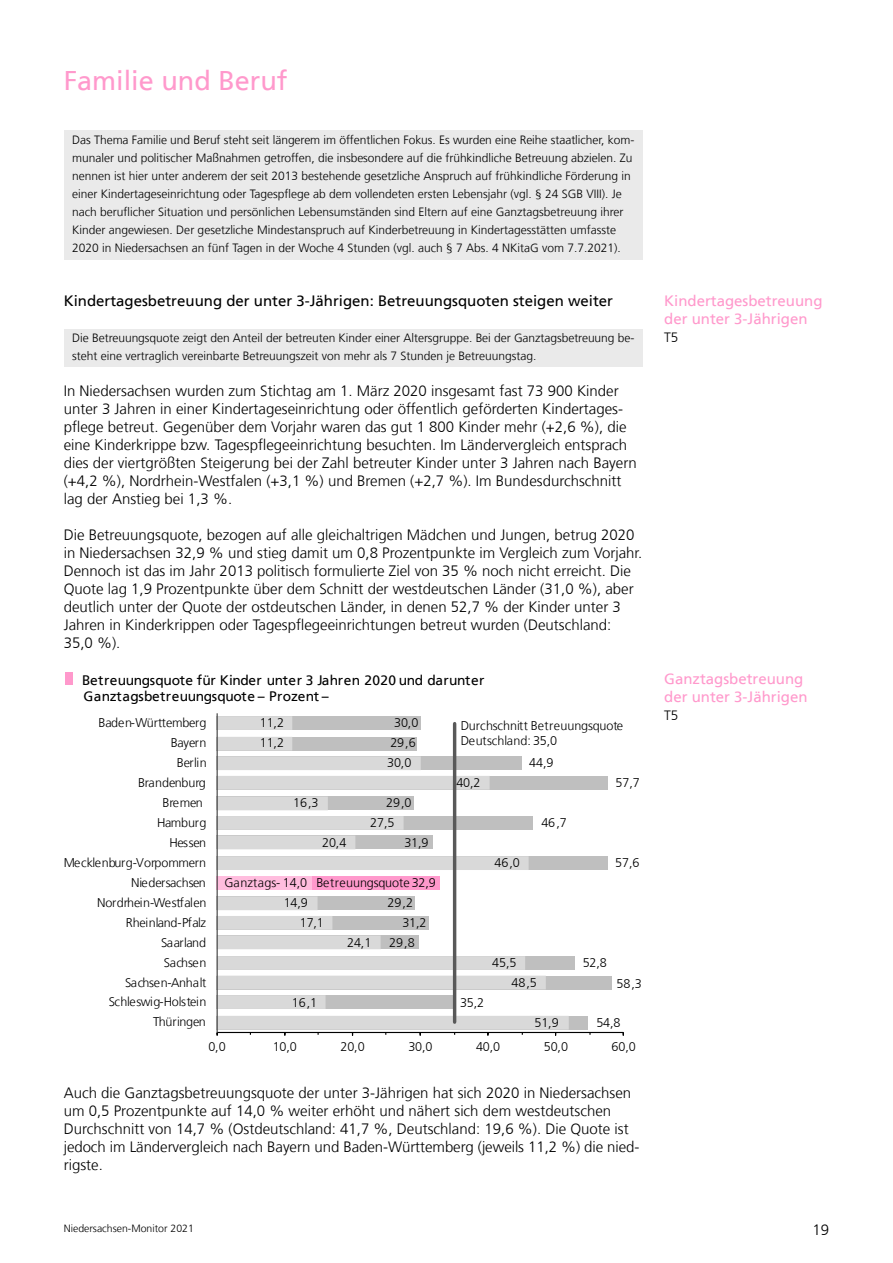
<style>
.page{position:relative;width:893px;height:1263px;background:#fff}
.page>*{position:absolute;margin:0;border:0;box-sizing:border-box;transform-origin:0 0}
.H2_H2_Ueberschrift{font:27px "NDS Frutiger";color:#f9c}
.P_P_Grundtext_10Pt{font:300 15px/18px "NDS Frutiger";color:#000}
.t1{font:15px/18px "NDS Frutiger";color:#f9c}
.H3_H3_Zwischenueberschrift{font:15px "NDS Frutiger";color:#000}
.t2{font:13.8px/16px "NDS Frutiger";color:#000}
.t3{font:300 13.5px "NDS Frutiger";color:#000}
.t4{font:300 12.6px/14.9px "NDS Frutiger";letter-spacing:-.01em;color:#000}
.t5{font:300 12.6px "NDS Frutiger";letter-spacing:.01em;color:#000}
.t6{font:300 12.6px "NDS Frutiger";letter-spacing:-.04em;color:#000}
.P_P_Grundtext_8Pt_Kasten{font:300 12px/18px "NDS Frutiger";color:#000}
.t7{font:300 10.5px "NDS Frutiger";color:#000}
</style>
<div class="page">
<div style="left:64px;top:330px;width:578px;height:37px;background:#eaeaea"></div>
<div style="left:64px;top:130px;width:578px;height:129px;background:#eaeaea"></div>
<div style="left:217px;top:1016px;width:371px;height:13px;background:#bfbfbf"></div>
<div style="left:217px;top:976px;width:395px;height:13px;background:#bfbfbf"></div>
<div style="left:217px;top:856px;width:391px;height:14px;background:#bfbfbf"></div>
<div style="left:217px;top:776px;width:391px;height:14px;background:#bfbfbf"></div>
<svg style="left:218px;top:716px;width:351px;height:313px"></svg>
<hr style="left:217px;top:1032px;width:406px;height:1px;background:#000">
<hr style="left:217px;top:713px;width:1px;height:319px;background:#404040">
<hr style="left:453px;top:724px;width:3px;height:298px;background:#595959">
<div style="left:65px;top:672px;width:8px;height:13px;background:#f9c"></div>
<h2 class="H2_H2_Ueberschrift" style="left:64px;top:65px;width:225px">Familie und Beruf</h2>
<p class="P_P_Grundtext_8Pt_Kasten" style="left:72px;top:131px;width:564px">Das Thema Familie und Beruf steht seit längerem im öffentlichen Fokus. Es wurden eine Reihe staatlicher, kom&shy;munaler und politischer Maßnahmen getroffen, die insbesondere auf die frühkindliche Betreuung abzielen. Zu nennen ist hier unter anderem der seit 2013 bestehende gesetzliche Anspruch auf frühkindliche Förderung in einer Kindertageseinrichtung oder Tagespflege ab dem vollendeten ersten Lebensjahr (vgl. § 24 SGB VIII). Je nach beruflicher Situation und persönlichen Lebensumständen sind Eltern auf eine Ganztagsbetreuung ihrer Kinder angewiesen. Der gesetzliche Mindestanspruch auf Kinderbetreuung in Kindertagesstätten umfasste 2020 in Niedersachsen an fünf Tagen in der Woche 4 Stunden (vgl. auch § 7 Abs. 4 NKitaG vom 7.7.2021).</p>
<h3 class="H3_H3_Zwischenueberschrift" style="left:64px;top:292px;width:551px">Kindertagesbetreuung der unter 3-Jährigen: Betreuungsquoten steigen weiter</h3>
<p class="P_P_Grundtext_8Pt_Kasten" style="left:72px;top:329px;width:564px">Die Betreuungsquote zeigt den Anteil der betreuten Kinder einer Altersgruppe. Bei der Ganztagsbetreuung be&shy;steht eine vertraglich vereinbarte Betreuungszeit von mehr als 7 Stunden je Betreuungstag.</p>
<p class="P_P_Grundtext_10Pt" style="left:64px;top:382px;width:575px">In Niedersachsen wurden zum Stichtag am 1. März 2020 insgesamt fast 73 900 Kinder unter 3 Jahren in einer Kindertageseinrichtung oder öffentlich geförderten Kindertages&shy;pflege betreut. Gegenüber dem Vorjahr waren das gut 1 800 Kinder mehr (+2,6 %), die eine Kinderkrippe bzw. Tagespflegeeinrichtung besuchten. Im Ländervergleich entsprach dies der viertgrößten Steigerung bei der Zahl betreuter Kinder unter 3 Jahren nach Bayern (+4,2 %), Nordrhein-Westfalen (+3,1 %) und Bremen (+2,7 %). Im Bundesdurchschnitt lag der Anstieg bei 1,3 %.</p>
<p class="P_P_Grundtext_10Pt" style="left:64px;top:526px;width:580px">Die Betreuungsquote, bezogen auf alle gleichaltrigen Mädchen und Jungen, betrug 2020 in Niedersachsen 32,9 % und stieg damit um 0,8 Prozentpunkte im Vergleich zum Vorjahr.<br>Dennoch ist das im Jahr 2013 politisch formulierte Ziel von 35 % noch nicht erreicht. Die Quote lag 1,9 Prozentpunkte über dem Schnitt der westdeutschen Länder (31,0 %), aber deutlich unter der Quote der ostdeutschen Länder, in denen 52,7 % der Kinder unter 3<br>Jahren in Kinderkrippen oder Tagespflegeeinrichtungen betreut wurden (Deutschland:<br>35,0 %).</p>
<p class="t2" style="left:82px;top:672px;width:404px">Betreuungsquote für Kinder unter 3 Jahren 2020 und darunter<br>Ganztagsbetreuungsquote – Prozent –</p>
<p class="t4" style="left:461px;top:719px;width:164px">Durchschnitt Betreuungsquote<br>Deutschland: 35,0</p>
<p class="t4" style="left:99px;top:715px;width:109px">Baden-Württemberg</p>
<p class="t4" style="left:260px;top:716px;width:26px">11,2</p>
<p class="t4" style="left:394px;top:716px;width:26px">30,0</p>
<p class="t4" style="left:171px;top:735px;width:37px">Bayern</p>
<p class="t4" style="left:260px;top:736px;width:26px">11,2</p>
<p class="t4" style="left:390px;top:736px;width:27px">29,6</p>
<p class="t4" style="left:177px;top:755px;width:31px">Berlin</p>
<p class="t4" style="left:387px;top:756px;width:26px">30,0</p>
<p class="t4" style="left:529px;top:756px;width:26px">44,9</p>
<p class="t4" style="left:138px;top:775px;width:69px">Brandenburg</p>
<p class="t4" style="left:456px;top:776px;width:26px">40,2</p>
<p class="t4" style="left:616px;top:776px;width:26px">57,7</p>
<p class="t4" style="left:163px;top:795px;width:42px">Bremen</p>
<p class="t4" style="left:293px;top:796px;width:27px">16,3</p>
<p class="t4" style="left:386px;top:796px;width:27px">29,0</p>
<p class="t4" style="left:157px;top:815px;width:51px">Hamburg</p>
<p class="t4" style="left:370px;top:816px;width:26px">27,5</p>
<p class="t4" style="left:541px;top:816px;width:27px">46,7</p>
<p class="t4" style="left:169px;top:835px;width:38px">Hessen</p>
<p class="t4" style="left:322px;top:835px;width:26px">20,4</p>
<p class="t4" style="left:404px;top:835px;width:26px">31,9</p>
<p class="t4" style="left:64px;top:855px;width:144px">Mecklenburg-Vorpommern</p>
<p class="t4" style="left:494px;top:855px;width:27px">46,0</p>
<p class="t4" style="left:615px;top:855px;width:26px">57,6</p>
<p class="t4" style="left:131px;top:875px;width:76px">Niedersachsen</p>
<p class="t5" style="left:224px;top:876px;width:84px">Ganztags- 14,0</p>
<p class="t4" style="left:316px;top:875px;width:121px">Betreuungsquote 32,9</p>
<p class="t4" style="left:97px;top:895px;width:111px">Nordrhein-Westfalen</p>
<p class="t4" style="left:284px;top:895px;width:26px">14,9</p>
<p class="t4" style="left:388px;top:895px;width:27px">29,2</p>
<p class="t4" style="left:126px;top:915px;width:82px">Rheinland-Pfalz</p>
<p class="t4" style="left:300px;top:915px;width:26px">17,1</p>
<p class="t4" style="left:402px;top:915px;width:26px">31,2</p>
<p class="t6" style="left:161px;top:935px;width:46px">Saarland</p>
<p class="t4" style="left:347px;top:935px;width:26px">24,1</p>
<p class="t4" style="left:389px;top:935px;width:27px">29,8</p>
<p class="t4" style="left:164px;top:955px;width:44px">Sachsen</p>
<p class="t4" style="left:492px;top:955px;width:26px">45,5</p>
<p class="t4" style="left:583px;top:955px;width:26px">52,8</p>
<p class="t4" style="left:125px;top:975px;width:83px">Sachsen-Anhalt</p>
<p class="t4" style="left:511px;top:975px;width:27px">48,5</p>
<p class="t4" style="left:617px;top:976px;width:27px">58,3</p>
<p class="t4" style="left:109px;top:995px;width:99px">Schleswig-Holstein</p>
<p class="t4" style="left:292px;top:995px;width:27px">16,1</p>
<p class="t4" style="left:460px;top:995px;width:26px">35,2</p>
<p class="t4" style="left:153px;top:1015px;width:54px">Thüringen</p>
<p class="t4" style="left:534px;top:1015px;width:26px">51,9</p>
<p class="t4" style="left:596px;top:1015px;width:26px">54,8</p>
<p class="t4" style="left:208px;top:1040px;width:19px">0,0</p>
<p class="t4" style="left:273px;top:1040px;width:26px">10,0</p>
<p class="t4" style="left:341px;top:1040px;width:26px">20,0</p>
<p class="t4" style="left:408px;top:1040px;width:26px">30,0</p>
<p class="t4" style="left:476px;top:1040px;width:26px">40,0</p>
<p class="t4" style="left:544px;top:1040px;width:26px">50,0</p>
<p class="t4" style="left:612px;top:1040px;width:26px">60,0</p>
<p class="P_P_Grundtext_10Pt" style="left:64px;top:1084px;width:577px">Auch die Ganztagsbetreuungsquote der unter 3-Jährigen hat sich 2020 in Niedersachsen um 0,5 Prozentpunkte auf 14,0 % weiter erhöht und nähert sich dem westdeutschen Durchschnitt von 14,7 % (Ostdeutschland: 41,7 %, Deutschland: 19,6 %). Die Quote ist jedoch im Ländervergleich nach Bayern und Baden-Württemberg (jeweils 11,2 %) die nied&shy;rigste.</p>
<p class="t1" style="left:664px;top:292px;width:160px">Kindertagesbetreuung der unter 3-Jährigen</p>
<p class="t3" style="left:664px;top:330px;width:16px">T5</p>
<p class="t1" style="left:664px;top:670px;width:145px">Ganztagsbetreuung der unter 3-Jährigen</p>
<p class="t3" style="left:664px;top:708px;width:16px">T5</p>
<p class="t7" style="left:64px;top:1222px;width:132px">Niedersachsen-Monitor 2021</p>
<p class="P_P_Grundtext_10Pt" style="left:812px;top:1221px;width:18px">19</p>
</div>
